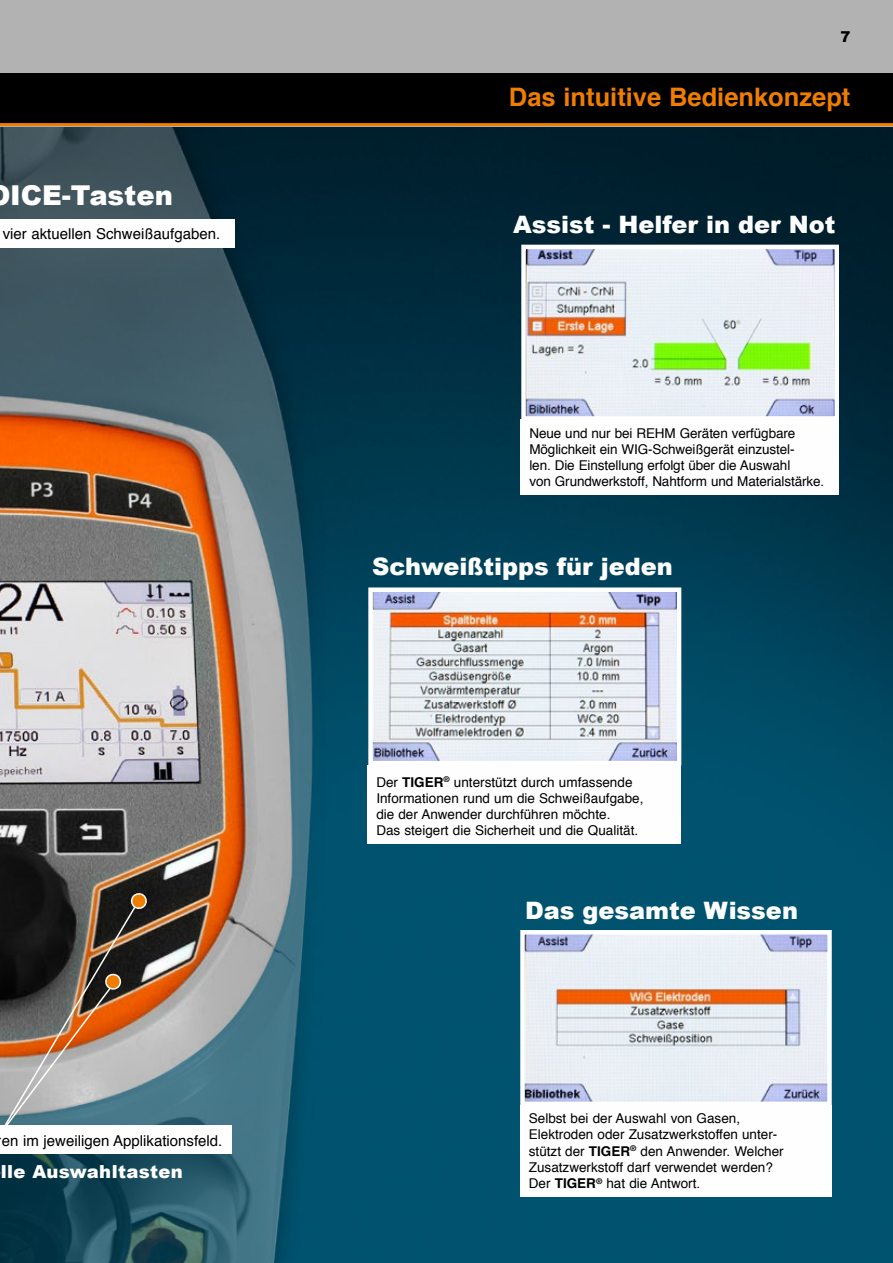
<style>
.page{position:relative;width:893px;height:1263px;background:#fff}
.page>*{position:absolute;margin:0;border:0;box-sizing:border-box;transform-origin:0 0}
.t1{font:900 27.3px "Arial";color:#fff}
.t2{font:700 25.5px "Helvetica";color:#ef7d00}
.t3{font:900 24px "Arial";color:#fff}
.t4{font:900 18px "Arial";letter-spacing:.02em;color:#fff}
.t5{font:15px "Helvetica";color:#000}
.t6{font:900 15px "Arial";color:#000}
.t7{font:13.5px/16.2px "Helvetica";color:#000}
.s1{font-weight:700}
</style>
<div class="page">
<img style="left:0;top:126px;width:893px;height:1137px">
<div style="left:0;top:0;width:893px;height:126px;background:#b2b2b2"></div>
<div style="left:0;top:73px;width:893px;height:52px;background:#000"></div>
<hr style="left:0;top:123px;width:893px;height:3px;background:#ef7d00">
<img style="left:0;top:128px;width:325px;height:1135px">
<img style="left:526px;top:250px;width:308px;height:166px">
<div style="left:521px;top:245px;width:318px;height:176px;border:4px solid #fff"></div>
<div style="left:521px;top:419px;width:318px;height:76px;background:#fefefe"></div>
<img style="left:373px;top:592px;width:303px;height:168px">
<div style="left:368px;top:587px;width:313px;height:178px;border:4px solid #fff"></div>
<div style="left:368px;top:765px;width:313px;height:79px;background:#fefefe"></div>
<img style="left:525px;top:935px;width:302px;height:166px">
<div style="left:520px;top:930px;width:312px;height:176px;border:4px solid #fff"></div>
<div style="left:520px;top:1104px;width:312px;height:92px;background:#fefefe"></div>
<svg style="left:0;top:893px;width:149px;height:233px"></svg>
<div style="left:0;top:1126px;width:231px;height:28px;background:#fefefe"></div>
<div style="left:0;top:219px;width:235px;height:29px;background:#fefefe"></div>
<h1 class="t1" style="left:10px;top:176px;width:164px">ICE-Tasten</h1>
<p class="t5" style="left:3px;top:222px;width:219px">vier aktuellen Schweißaufgaben.</p>
<p class="t5" style="left:2px;top:1129px;width:222px">en im jeweiligen Applikationsfeld.</p>
<h3 class="t4" style="left:1px;top:1158px;width:183px">lle Auswahltasten</h3>
<p class="t6" style="left:840px;top:26px;width:12px">7</p>
<h2 class="t2" style="left:509px;top:76px;width:343px">Das intuitive Bedienkonzept</h2>
<h3 class="t3" style="left:513px;top:207px;width:324px">Assist - Helfer in der Not</h3>
<p class="t7" style="left:529px;top:425px;width:296px">Neue und nur bei REHM Geräten verfügbare Möglichkeit ein WIG-Schweißgerät einzustel-<br>len. Die Einstellung erfolgt über die Auswahl<br>von Grundwerkstoff, Nahtform und Materialstärke.</p>
<h3 class="t3" style="left:372px;top:549px;width:302px">Schweißtipps für jeden</h3>
<p class="t7" style="left:376px;top:774px;width:269px">Der <span class="s1">TIGER</span><sup>®</sup> unterstützt durch umfassende Informationen rund um die Schweißaufgabe, die der Anwender durchführen möchte.<br>Das steigert die Sicherheit und die Qualität.</p>
<h3 class="t3" style="left:525px;top:893px;width:274px">Das gesamte Wissen</h3>
<p class="t7" style="left:529px;top:1111px;width:256px">Selbst bei der Auswahl von Gasen, Elektroden oder Zusatzwerkstoffen unter&shy;stützt der <span class="s1">TIGER</span><sup>®</sup> den Anwender. Welcher Zusatzwerkstoff darf verwendet werden?<br>Der <span class="s1">TIGER</span><sup>®</sup> hat die Antwort.</p>
</div>
